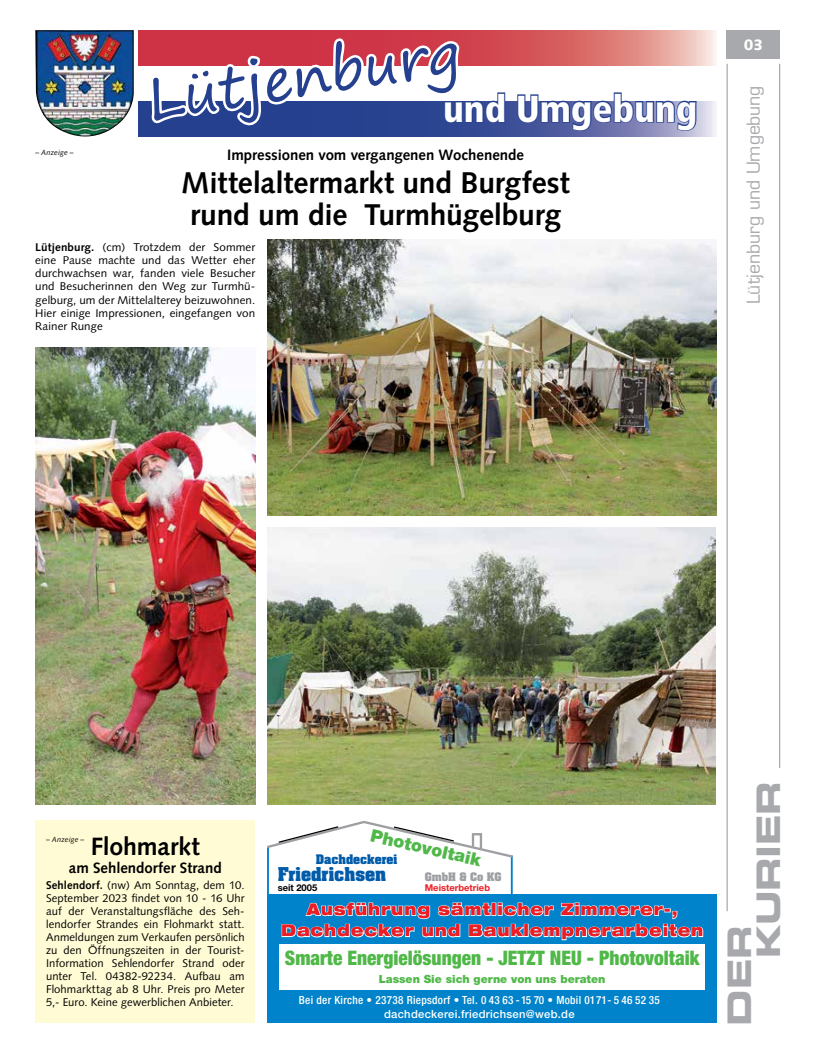
<style>
.page{position:relative;width:819px;height:1053px;background:#fff}
.page>*{position:absolute;margin:0;border:0;box-sizing:border-box;transform-origin:0 0}
.t1{font:57.5px "Segoe Print";color:#25408f}
.t2{font:900 condensed 37.5px "Frutiger LT Std";color:#fff}
.t3{font:32.5px/28.9px "Eurostile LT Std Bold Ex 2";letter-spacing:-.01em;color:#a7a9ac}
.t4{font:700 30px/32.5px "Syntax LT Std";letter-spacing:-.005em;color:#000}
.t5{font:700 25px "Syntax LT Std";letter-spacing:-.005em;color:#000}
.t6{font:900 condensed 20px "Helvetica Neue";color:#50b848}
.t7{font:17.5px "Eurostile LT Std";letter-spacing:-.005em;color:#a7a9ac}
.t8{font:900 17.5px "Helvetica Neue";color:#50b848}
.t9{font:900 expanded 16.25px/21.2px "Helvetica Neue";letter-spacing:.06em;color:#ed1d24;text-align:center;scale:.9 1}
.t10{font:700 16.25px "Aachen Std";color:#005baa}
.t11{font:700 15px "Syntax LT Std";color:#000}
.t12{font:900 15px "Syntax LT Std";color:#fff}
.t13{font:11.25px/13px "Syntax";letter-spacing:.005em;color:#000;text-align:justify}
.t14{font:500 condensed 11.25px/13.8px "Helvetica Neue";letter-spacing:.025em;color:#fff;text-align:center}
.t15{font:900 11.25px "Helvetica Neue";color:#50b848}
.t16{font:700 11.25px "Aachen Std";color:#005baa}
.t17{font:700 10px "Aachen Std";color:#9d9fa2}
.t18{font:700 9.38px "Helvetica Neue";color:#ed1d24}
.t19{font:700 9.38px "Helvetica Neue";color:#000}
.t20{font:italic 7.5px "Syntax LT Std";letter-spacing:.015em;color:#000}
.s1{font-weight:700}
.s2{font-stretch:normal}
</style>
<div class="page">
<div style="left:35px;top:820px;width:220px;height:202px;background:#fffcd5"></div>
<hr style="left:726px;top:64px;width:1px;height:847px;background:#939598">
<hr style="left:779px;top:64px;width:1px;height:703px;background:#939598">
<div style="left:726px;top:30px;width:54px;height:29px;background:#a7a9ac"></div>
<hr style="left:267px;top:847px;width:2px;height:54px;background:#0083ca">
<div style="left:267px;top:894px;width:449px;height:128px;background:#0083ca"></div>
<svg style="left:281px;top:902px;width:422px;height:38px"></svg>
<hr style="left:511px;top:855px;width:1px;height:39px;background:#0083ca">
<svg style="left:267px;top:820px;width:246px;height:39px"></svg>
<div style="left:279px;top:943px;width:426px;height:46px;background:#fff"></div>
<svg style="left:138px;top:101px;width:578px;height:35px;background:#828bba"></svg>
<svg style="left:138px;top:30px;width:578px;height:36px;background:#db7273"></svg>
<svg style="left:516px;top:92px;width:181px;height:40px"></svg>
<img style="left:35px;top:30px;width:99px;height:106px">
<svg style="left:146px;top:36px;width:360px;height:100px"></svg>
<img style="left:35px;top:347px;width:220px;height:457px">
<img style="left:267px;top:528px;width:448px;height:276px">
<img style="left:267px;top:240px;width:449px;height:275px">
<p class="t20" style="left:35px;top:147px;width:40px">– Anzeige –</p>
<p class="t1" style="left:139px;top:50px;width:317px;rotate:-9deg">Lütjenburg</p>
<p class="t2" style="left:443px;top:86px;width:256px">und Umgebung</p>
<p class="t11" style="left:227px;top:146px;width:298px">Impressionen vom vergangenen Wochenende</p>
<p class="t4" style="left:181px;top:166px;width:390px">Mittelaltermarkt und Burgfest rund um die Turmhügelburg</p>
<p class="t13" style="left:35px;top:241px;width:221px"><span class="s1">Lütjenburg.</span> (cm) Trotzdem der Sommer eine Pause machte und das Wetter eher durchwachsen war, fanden viele Besucher und Besucherinnen den Weg zur Turmhü&shy;gelburg, um der Mittelalterey beizuwohnen.<br>Hier einige Impressionen, eingefangen von Rainer Runge</p>
<p class="t12" style="left:744px;top:36px;width:21px">03</p>
<p class="t7" style="left:743px;top:304px;width:220px;rotate:-90deg">Lütjenburg und Umgebung</p>
<p class="t5" style="left:91px;top:832px;width:111px">Flohmarkt</p>
<p class="t11" style="left:69px;top:858px;width:154px">am Sehlendorfer Strand</p>
<p class="t13" style="left:46px;top:878px;width:200px"><span class="s1">Sehlendorf.</span> (nw) Am Sonntag, dem 10.<br>September 2023 findet von 10 - 16 Uhr auf der Veranstaltungsfläche des Seh&shy;lendorfer Strandes ein Flohmarkt statt.<br>Anmeldungen zum Verkaufen persönlich zu den Öffnungszeiten in der Tourist-Information Sehlendorfer Strand oder unter Tel. 04382-92234. Aufbau am Flohmarkttag ab 8 Uhr. Preis pro Meter 5,- Euro. Keine gewerblichen Anbieter.</p>
<p class="t20" style="left:46px;top:835px;width:40px">– Anzeige –</p>
<p class="t8" style="left:373px;top:824px;width:115px;rotate:13deg">Photovoltaik</p>
<p class="t16" style="left:316px;top:851px;width:83px">Dachdeckerei</p>
<p class="t10" style="left:278px;top:862px;width:110px">Friedrichsen</p>
<p class="t19" style="left:278px;top:882px;width:41px">seit 2005</p>
<p class="t17" style="left:425px;top:869px;width:78px">GmbH &amp; Co KG</p>
<p class="t18" style="left:425px;top:882px;width:67px">Meisterbetrieb</p>
<p class="t9" style="left:281px;top:898px;width:470px">Ausführung sämtlicher Zimmerer-,<br>Dachdecker und Bauklempnerarbeiten</p>
<p class="t6" style="left:285px;top:945px;width:416px">Smarte Energielösungen - JETZT NEU - Photovoltaik</p>
<p class="t15" style="left:379px;top:971px;width:228px">Lassen Sie sich gerne von uns beraten</p>
<p class="t14" style="left:299px;top:992px;width:362px">Bei der Kirche • 23738 Riepsdorf • Tel. 0 43 63 - 15 70 • Mobil 0171 - 5 46 52 35 <span class="s2">dachdeckerei.friedrichsen@web.de</span></p>
<p class="t3" style="left:724px;top:958px;width:179px;text-indent:-67px;rotate:-90deg">Der<br>Kurier</p>
</div>
